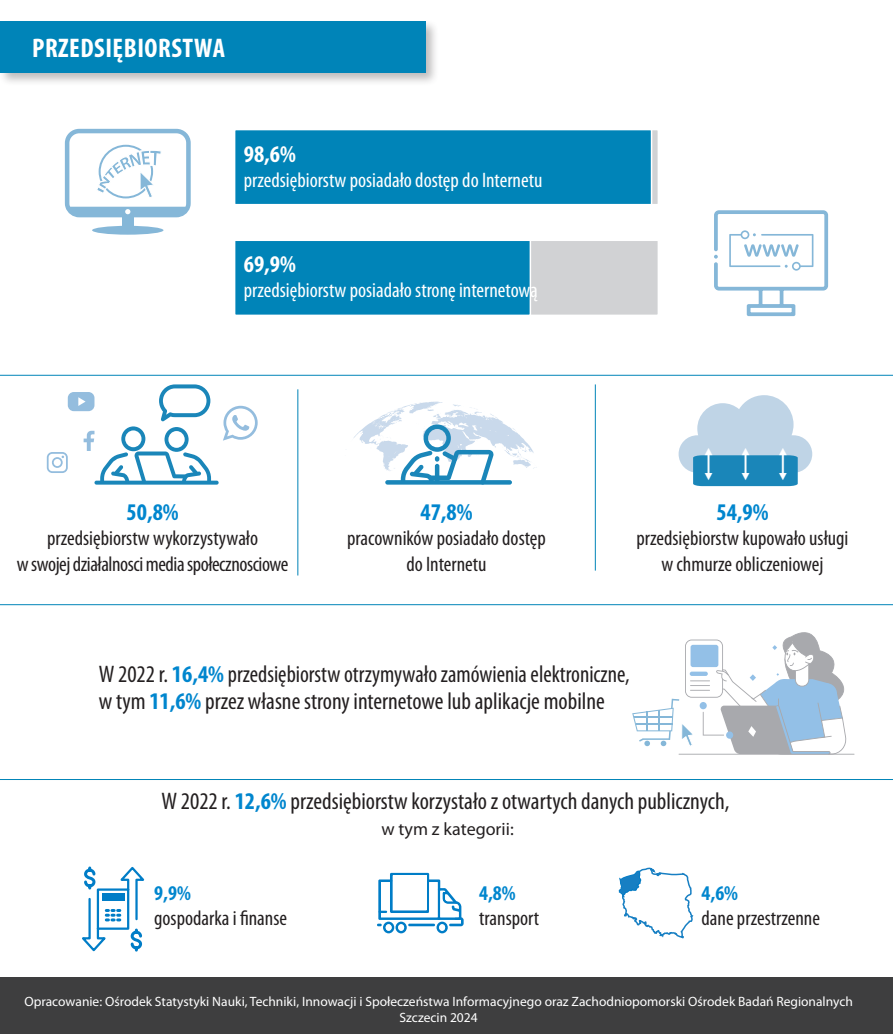
<style>
.page{position:relative;width:893px;height:1034px;background:#fff}
.page>*{position:absolute;margin:0;border:0;box-sizing:border-box;transform-origin:0 0}
.Duży_nagłówek{font:700 condensed 27px "Myriad Pro";letter-spacing:.02em;color:#fff}
.Duże_wartości_m{font:condensed 24px/27px "Myriad Pro";color:#231f20}
.Duże_wartości_m-2{font:700 condensed 24px "Myriad Pro";color:#0086ce}
.Duże_wartości_m-3{font:700 condensed 24px "Myriad Pro";color:#fff}
.Duże_wartości_m-4{font:condensed 21px/25.2px "Myriad Pro";color:#231f20;text-align:center}
.Duże_wartości_m-5{font:condensed 21px "Myriad Pro";color:#fff}
.Duże_wartości_m-6{font:condensed 21px/25.2px "Myriad Pro";letter-spacing:-.02em;color:#231f20;text-align:center}
.Duże_wartości_m-7{font:700 condensed 21px "Myriad Pro";color:#0086ce}
.Duże_wartości_m-8{font:18px "Myriad Pro";color:#231f20}
.t1{font:13.5px "Myriad Pro";color:#fff}
.s1{font-weight:700;color:#0086ce}
</style>
<div class="page">
<hr style="left:0;top:779px;width:893px;height:1px;background:#0084b8">
<hr style="left:0;top:604px;width:893px;height:1px;background:#0084b8">
<div style="left:0;top:977px;width:893px;height:56px;background:#3e3e3f"></div>
<div style="left:0;top:19px;width:439px;height:68px;background:#231f20;opacity:.3"></div>
<div style="left:0;top:21px;width:425px;height:51px;background:#0084b8"></div>
<hr style="left:0;top:375px;width:893px;height:1px;background:#0084b8">
<hr style="left:298px;top:389px;width:1px;height:186px;background:#0084b8">
<hr style="left:595px;top:384px;width:1px;height:186px;background:#0084b8">
<div style="left:234px;top:239px;width:425px;height:77px;background:#d1d2d4;border:2px solid #fff"></div>
<div style="left:234px;top:239px;width:297px;height:77px;background:#0084b8;border:2px solid #fff"></div>
<div style="left:234px;top:129px;width:418px;height:76px;background:#0084b8;border:2px solid #fff"></div>
<svg style="left:377px;top:872px;width:87px;height:61px"></svg>
<div style="left:393px;top:875px;width:33px;height:35px;background:#fff"></div>
<svg style="left:82px;top:866px;width:63px;height:86px"></svg>
<svg style="left:618px;top:867px;width:76px;height:72px"></svg>
<hr style="left:94px;top:480px;width:125px;height:4px;background:#1a86b9;border-radius:2px">
<svg style="left:100px;top:384px;width:111px;height:97px"></svg>
<svg style="left:353px;top:401px;width:184px;height:83px"></svg>
<svg style="left:223px;top:405px;width:35px;height:35px"></svg>
<div style="left:68px;top:392px;width:26px;height:19px;background:#94bdde;border-radius:6px"></div>
<svg style="left:78px;top:397px;width:8px;height:9px"></svg>
<svg style="left:47px;top:452px;width:21px;height:21px"></svg>
<svg style="left:84px;top:430px;width:10px;height:21px"></svg>
<div style="left:92px;top:226px;width:71px;height:9px;background:#85b7d8;border-radius:50%"></div>
<div style="left:122px;top:216px;width:11px;height:14px;background:#85b7d8"></div>
<svg style="left:64px;top:128px;width:127px;height:90px"></svg>
<svg style="left:714px;top:210px;width:115px;height:107px"></svg>
<svg style="left:632px;top:632px;width:223px;height:123px"></svg>
<hr style="left:679px;top:753px;width:175px;height:1px;background:#a8a9ad">
<svg style="left:679px;top:395px;width:133px;height:91px"></svg>
<p class="Duży_nagłówek" style="left:32px;top:31px;width:194px">PRZEDSIĘBIORSTWA</p>
<p class="Duże_wartości_m-3" style="left:244px;top:139px;width:54px">98,6%</p>
<p class="Duże_wartości_m-5" style="left:244px;top:167px;width:300px">przedsiębiorstw posiadało dostęp do Internetu</p>
<p class="Duże_wartości_m-3" style="left:244px;top:248px;width:54px">69,9%</p>
<p class="Duże_wartości_m-5" style="left:244px;top:277px;width:296px">przedsiębiorstw posiadało stronę internetową</p>
<p class="Duże_wartości_m-2" style="left:127px;top:497px;width:54px">50,8%</p>
<p class="Duże_wartości_m-6" style="left:17px;top:525px;width:273px">przedsiębiorstw wykorzystywało<br>w swojej działalnosci media społecznosciowe</p>
<p class="Duże_wartości_m-2" style="left:420px;top:497px;width:54px">47,8%</p>
<p class="Duże_wartości_m-4" style="left:347px;top:525px;width:200px">pracowników posiadało dostęp</p>
<p class="Duże_wartości_m-4" style="left:406px;top:550px;width:82px">do Internetu</p>
<p class="Duże_wartości_m-2" style="left:716px;top:497px;width:54px">54,9%</p>
<p class="Duże_wartości_m-4" style="left:636px;top:525px;width:213px">przedsiębiorstw kupowało usługi w chmurze obliczeniowej</p>
<p class="Duże_wartości_m" style="left:99px;top:660px;width:532px">W 2022 r. <span class="s1">16,4%</span> przedsiębiorstw otrzymywało zamówienia elektroniczne, w tym <span class="s1">11,6%</span> przez własne strony internetowe lub aplikacje mobilne</p>
<p class="Duże_wartości_m" style="left:161px;top:787px;width:569px">W 2022 r. <span class="s1">12,6%</span> przedsiębiorstw korzystało z otwartych danych publicznych,</p>
<p class="Duże_wartości_m-8" style="left:381px;top:817px;width:134px">w tym z kategorii:</p>
<p class="Duże_wartości_m-7" style="left:154px;top:879px;width:38px">9,9%</p>
<p class="Duże_wartości_m-4" style="left:154px;top:905px;width:134px">gospodarka i finanse</p>
<p class="Duże_wartości_m-7" style="left:479px;top:879px;width:38px">4,8%</p>
<p class="Duże_wartości_m-4" style="left:479px;top:905px;width:62px">transport</p>
<p class="Duże_wartości_m-7" style="left:701px;top:879px;width:38px">4,6%</p>
<p class="Duże_wartości_m-4" style="left:701px;top:905px;width:120px">dane przestrzenne</p>
<p class="t1" style="left:24px;top:992px;width:830px">Opracowanie: Ośrodek Statystyki Nauki, Techniki, Innowacji i Społeczeństwa Informacyjnego oraz Zachodniopomorski Ośrodek Badań Regionalnych</p>
<p class="t1" style="left:400px;top:1009px;width:80px">Szczecin 2024</p>
</div>
